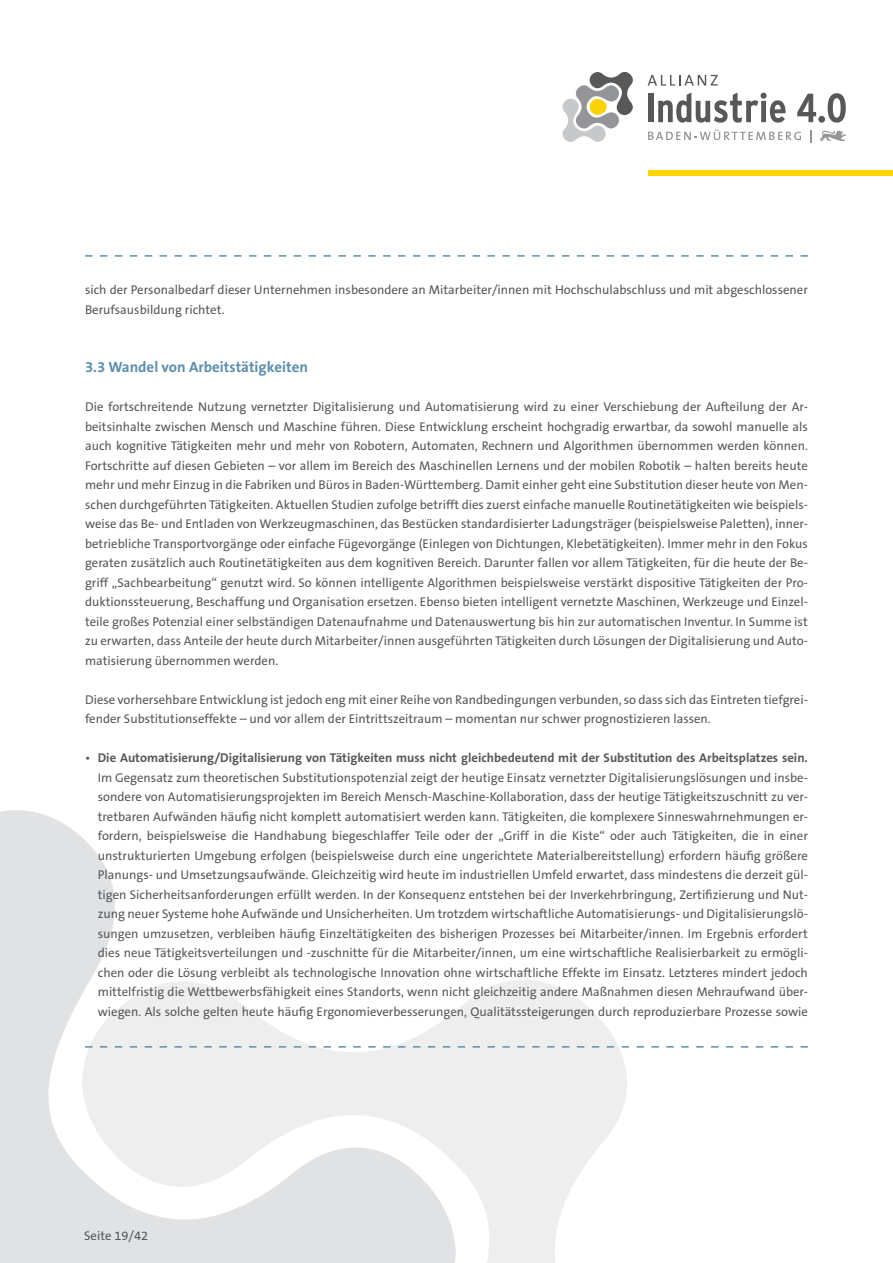
<style>
.page{position:relative;width:893px;height:1263px;background:#fff}
.page>*{position:absolute;margin:0;border:0;box-sizing:border-box;transform-origin:0 0}
.t1{font:700 15px "The Sans B7";color:#5c8fad}
.t2{font:12.75px/19.5px "The Sans B5 Plain";color:#57585a}
.t3{font:700 12.75px "The Sans B7";color:#57585a}
.s1{font-family:"The Sans B5 Plain";font-weight:400}
</style>
<div class="page">
<svg style="left:0;top:810px;width:115px;height:453px;fill:#e1e2e4"></svg>
<svg style="left:82px;top:967px;width:558px;height:296px;fill:#eeeeef"></svg>
<div style="left:648px;top:170px;width:245px;height:5px;background:#fed304"></div>
<div style="left:648px;top:94px;width:5px;height:28px;background:#57585a"></div>
<svg style="left:658px;top:92px;width:128px;height:31px"></svg>
<svg style="left:797px;top:94px;width:19px;height:28px"></svg>
<div style="left:818px;top:116px;width:7px;height:7px;background:#57585a;border-radius:50%"></div>
<svg style="left:828px;top:93px;width:18px;height:30px"></svg>
<svg style="left:648px;top:75px;width:70px;height:11px"></svg>
<svg style="left:820px;top:131px;width:26px;height:10px"></svg>
<svg style="left:648px;top:130px;width:153px;height:10px"></svg>
<svg style="left:811px;top:131px;width:1px;height:12px"></svg>
<svg style="left:562px;top:71px;width:71px;height:71px"></svg>
<svg style="left:85px;top:255px;width:723px;height:2px"></svg>
<svg style="left:85px;top:1046px;width:723px;height:1px"></svg>
<p class="t2" style="left:85px;top:281px;width:724px">sich der Personalbedarf dieser Unternehmen insbesondere an Mitarbeiter/innen mit Hochschulabschluss und mit abgeschlossener<br>Berufsausbildung richtet.</p>
<p class="t1" style="left:85px;top:359px;width:224px">3.3 Wandel von Arbeitstätigkeiten</p>
<p class="t2" style="left:85px;top:398px;width:724px;text-align:justify">Die fortschreitende Nutzung vernetzter Digitalisierung und Automatisierung wird zu einer Verschiebung der Aufteilung der Ar&shy;beitsinhalte zwischen Mensch und Maschine führen. Diese Entwicklung erscheint hochgradig erwartbar, da sowohl manuelle als auch kognitive Tätigkeiten mehr und mehr von Robotern, Automaten, Rechnern und Algorithmen übernommen werden können.<br>Fortschritte auf diesen Gebieten – vor allem im Bereich des Maschinellen Lernens und der mobilen Robotik – halten bereits heute mehr und mehr Einzug in die Fabriken und Büros in Baden-Württemberg. Damit einher geht eine Substitution dieser heute von Men&shy;schen durchgeführten Tätigkeiten. Aktuellen Studien zufolge betrifft dies zuerst einfache manuelle Routinetätigkeiten wie beispiels&shy;weise das Be- und Entladen von Werkzeugmaschinen, das Bestücken standardisierter Ladungsträger (beispielsweise Paletten), inner&shy;betriebliche Transportvorgänge oder einfache Fügevorgänge (Einlegen von Dichtungen, Klebetätigkeiten). Immer mehr in den Fokus geraten zusätzlich auch Routinetätigkeiten aus dem kognitiven Bereich. Darunter fallen vor allem Tätigkeiten, für die heute der Be&shy;griff „Sachbearbeitung“ genutzt wird. So können intelligente Algorithmen beispielsweise verstärkt dispositive Tätigkeiten der Pro&shy;duktionssteuerung, Beschaffung und Organisation ersetzen. Ebenso bieten intelligent vernetzte Maschinen, Werkzeuge und Einzel&shy;teile großes Potenzial einer selbständigen Datenaufnahme und Datenauswertung bis hin zur automatischen Inventur. In Summe ist zu erwarten, dass Anteile der heute durch Mitarbeiter/innen ausgeführten Tätigkeiten durch Lösungen der Digitalisierung und Auto&shy;matisierung übernommen werden.</p>
<p class="t2" style="left:85px;top:690px;width:724px">Diese vorhersehbare Entwicklung ist jedoch eng mit einer Reihe von Randbedingungen verbunden, so dass sich das Eintreten tiefgrei&shy;fender Substitutionseffekte – und vor allem der Eintrittszeitraum – momentan nur schwer prognostizieren lassen.</p>
<p class="t3" style="left:85px;top:751px;width:724px"><span class="s1">•</span> Die Automatisierung/Digitalisierung von Tätigkeiten muss nicht gleichbedeutend mit der Substitution des Arbeitsplatzes sein.</p>
<p class="t2" style="left:98px;top:768px;width:712px;text-align:justify">Im Gegensatz zum theoretischen Substitutionspotenzial zeigt der heutige Einsatz vernetzter Digitalisierungslösungen und insbe&shy;sondere von Automatisierungsprojekten im Bereich Mensch-Maschine-Kollaboration, dass der heutige Tätigkeitszuschnitt zu ver&shy;tretbaren Aufwänden häufig nicht komplett automatisiert werden kann. Tätigkeiten, die komplexere Sinneswahrnehmungen er&shy;fordern, beispielsweise die Handhabung biegeschlaffer Teile oder der „Griff in die Kiste“ oder auch Tätigkeiten, die in einer unstrukturierten Umgebung erfolgen (beispielsweise durch eine ungerichtete Materialbereitstellung) erfordern häufig größere Planungs- und Umsetzungsaufwände. Gleichzeitig wird heute im industriellen Umfeld erwartet, dass mindestens die derzeit gül&shy;tigen Sicherheitsanforderungen erfüllt werden. In der Konsequenz entstehen bei der Inverkehrbringung, Zertifizierung und Nut&shy;zung neuer Systeme hohe Aufwände und Unsicherheiten. Um trotzdem wirtschaftliche Automatisierungs- und Digitalisierungslö&shy;sungen umzusetzen, verbleiben häufig Einzeltätigkeiten des bisherigen Prozesses bei Mitarbeiter/innen. Im Ergebnis erfordert dies neue Tätigkeitsverteilungen und -zuschnitte für die Mitarbeiter/innen, um eine wirtschaftliche Realisierbarkeit zu ermögli&shy;chen oder die Lösung verbleibt als technologische Innovation ohne wirtschaftliche Effekte im Einsatz. Letzteres mindert jedoch mittelfristig die Wettbewerbsfähigkeit eines Standorts, wenn nicht gleichzeitig andere Maßnahmen diesen Mehraufwand über&shy;wiegen. Als solche gelten heute häufig Ergonomieverbesserungen, Qualitätssteigerungen durch reproduzierbare Prozesse sowie</p>
<p class="t2" style="left:84px;top:1226px;width:65px">Seite 19/42</p>
</div>
